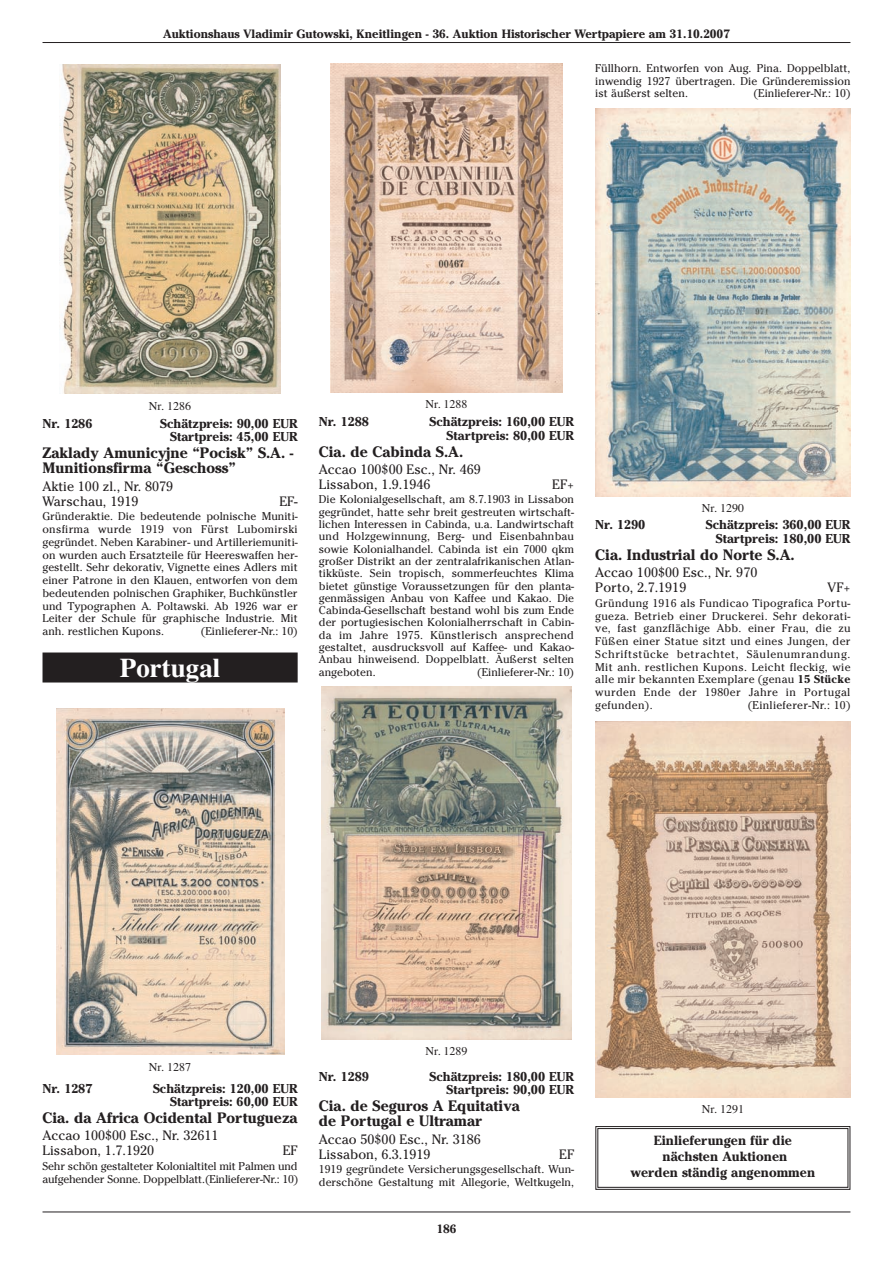
<style>
.page{position:relative;width:893px;height:1263px;background:#fff}
.page>*{position:absolute;margin:0;border:0;box-sizing:border-box;transform-origin:0 0}
.t1{font:700 27px "Times";color:#fff}
.t2{font:700 15px/15px "Cheltenham";color:#231f20}
.t3{font:13.5px/15px "Cheltenham";color:#231f20}
.t4{font:700 13.2px/15.9px "Cheltenham";color:#231f20;text-align:center}
.t5{font:700 12.75px/13.5px "Cheltenham";color:#231f20;text-align:right}
.t6{font:700 12px "Cheltenham";color:#231f20}
.t7{font:12px "Times";color:#231f20}
.t8{font:11.25px/12.8px "Cheltenham";color:#231f20;text-align:justify}
.t9{font:11.25px "Cheltenham";letter-spacing:.025em;color:#231f20}
.s1{font-weight:700}
</style>
<div class="page">
<div style="left:43px;top:652px;width:255px;height:30px;background:#231f20"></div>
<hr style="left:43px;top:42px;width:807px;height:1px;background:#231f20">
<hr style="left:43px;top:1211px;width:807px;height:1px;background:#231f20">
<img style="left:60px;top:64px;width:221px;height:330px">
<img style="left:56px;top:709px;width:228px;height:345px">
<img style="left:330px;top:64px;width:233px;height:329px">
<img style="left:322px;top:686px;width:249px;height:354px">
<img style="left:595px;top:108px;width:255px;height:388px">
<img style="left:595px;top:721px;width:255px;height:376px">
<div style="left:595px;top:1126px;width:255px;height:64px;border:1px solid #231f20"></div>
<div style="left:597px;top:1128px;width:251px;height:60px;border:1px solid #231f20"></div>
<p class="t6" style="left:163px;top:27px;width:568px">Auktionshaus Vladimir Gutowski, Kneitlingen - 36. Auktion Historischer Wertpapiere am 31.10.2007</p>
<p class="t8" style="left:595px;top:62px;width:257px">Füllhorn. Entworfen von Aug. Pina. Doppelblatt, inwendig 1927 übertragen. Die Gründeremission ist äußerst selten.</p>
<p class="t8" style="left:754px;top:87px;width:98px">(Einlieferer-Nr.: 10)</p>
<p class="t7" style="left:149px;top:399px;width:44px">Nr. 1286</p>
<p class="t5" style="left:43px;top:417px;width:52px">Nr. 1286</p>
<p class="t5" style="left:160px;top:417px;width:139px">Schätzpreis: 90,00 EUR<br>Startpreis: 45,00 EUR</p>
<h2 class="t2" style="left:43px;top:446px;width:252px">Zaklady Amunicyjne “Pocisk” S.A. -<br>Munitionsfirma “Geschoss”</h2>
<p class="t3" style="left:43px;top:478px;width:132px">Aktie 100 zl., Nr. 8079<br>Warschau, 1919</p>
<p class="t3" style="left:279px;top:493px;width:20px">EF-</p>
<p class="t8" style="left:43px;top:510px;width:257px">Gründeraktie. Die bedeutende polnische Muniti&shy;onsfirma wurde 1919 von Fürst Lubomirski gegründet. Neben Karabiner- und Artilleriemuniti&shy;on wurden auch Ersatzteile für Heereswaffen her&shy;gestellt. Sehr dekorativ, Vignette eines Adlers mit einer Patrone in den Klauen, entworfen von dem bedeutenden polnischen Graphiker, Buchkünstler und Typographen A. Poltawski. Ab 1926 war er Leiter der Schule für graphische Industrie. Mit anh. restlichen Kupons.</p>
<p class="t8" style="left:201px;top:625px;width:98px">(Einlieferer-Nr.: 10)</p>
<h1 class="t1" style="left:120px;top:652px;width:102px">Portugal</h1>
<p class="t7" style="left:425px;top:397px;width:44px">Nr. 1288</p>
<p class="t5" style="left:319px;top:415px;width:52px">Nr. 1288</p>
<p class="t5" style="left:429px;top:415px;width:146px">Schätzpreis: 160,00 EUR<br>Startpreis: 80,00 EUR</p>
<h2 class="t2" style="left:319px;top:444px;width:146px">Cia. de Cabinda S.A.</h2>
<p class="t3" style="left:319px;top:462px;width:164px">Accao 100$00 Esc., Nr. 469<br>Lissabon, 1.9.1946</p>
<p class="t3" style="left:552px;top:477px;width:23px">EF+</p>
<p class="t8" style="left:319px;top:493px;width:257px;line-height:12.3px">Die Kolonialgesellschaft, am 8.7.1903 in Lissabon gegründet, hatte sehr breit gestreuten wirtschaft&shy;lichen Interessen in Cabinda, u.a. Landwirtschaft und Holzgewinnung, Berg- und Eisenbahnbau sowie Kolonialhandel. Cabinda ist ein 7000 qkm großer Distrikt an der zentralafrikanischen Atlan&shy;tikküste. Sein tropisch, sommerfeuchtes Klima bietet günstige Voraussetzungen für den planta&shy;genmässigen Anbau von Kaffee und Kakao. Die Cabinda-Gesellschaft bestand wohl bis zum Ende der portugiesischen Kolonialherrschaft in Cabin&shy;da im Jahre 1975. Künstlerisch ansprechend gestaltet, ausdrucksvoll auf Kaffee- und Kakao-Anbau hinweisend. Doppelblatt. Äußerst selten angeboten.</p>
<p class="t8" style="left:477px;top:665px;width:98px">(Einlieferer-Nr.: 10)</p>
<p class="t7" style="left:702px;top:501px;width:44px">Nr. 1290</p>
<p class="t5" style="left:595px;top:518px;width:52px">Nr. 1290</p>
<p class="t5" style="left:706px;top:518px;width:146px">Schätzpreis: 360,00 EUR<br>Startpreis: 180,00 EUR</p>
<h2 class="t2" style="left:595px;top:547px;width:201px">Cia. Industrial do Norte S.A.</h2>
<p class="t3" style="left:595px;top:565px;width:164px">Accao 100$00 Esc., Nr. 970<br>Porto, 2.7.1919</p>
<p class="t3" style="left:828px;top:580px;width:24px">VF+</p>
<p class="t8" style="left:595px;top:597px;width:257px">Gründung 1916 als Fundicao Tipografica Portu&shy;gueza. Betrieb einer Druckerei. Sehr dekorati&shy;ve, fast ganzflächige Abb. einer Frau, die zu Füßen einer Statue sitzt und eines Jungen, der Schriftstücke betrachtet, Säulenumrandung.<br>Mit anh. restlichen Kupons. Leicht fleckig, wie alle mir bekannten Exemplare (genau <span class="s1">15 Stücke </span>wurden Ende der 1980er Jahre in Portugal gefunden).</p>
<p class="t9" style="left:748px;top:698px;width:104px">(Einlieferer-Nr.: 10)</p>
<p class="t7" style="left:149px;top:1059px;width:44px">Nr. 1287</p>
<p class="t5" style="left:43px;top:1081px;width:52px">Nr. 1287</p>
<p class="t5" style="left:153px;top:1081px;width:146px">Schätzpreis: 120,00 EUR<br>Startpreis: 60,00 EUR</p>
<h2 class="t2" style="left:43px;top:1110px;width:257px">Cia. da Africa Ocidental Portugueza</h2>
<p class="t3" style="left:43px;top:1128px;width:178px">Accao 100$00 Esc., Nr. 32611<br>Lissabon, 1.7.1920</p>
<p class="t3" style="left:283px;top:1143px;width:16px">EF</p>
<p class="t8" style="left:43px;top:1160px;width:257px">Sehr schön gestalteter Kolonialtitel mit Palmen und aufgehender Sonne. Doppelblatt.(Einlieferer-Nr.: 10)</p>
<p class="t7" style="left:425px;top:1044px;width:44px">Nr. 1289</p>
<p class="t5" style="left:319px;top:1069px;width:52px">Nr. 1289</p>
<p class="t5" style="left:429px;top:1069px;width:146px">Schätzpreis: 180,00 EUR<br>Startpreis: 90,00 EUR</p>
<h2 class="t2" style="left:319px;top:1099px;width:202px">Cia. de Seguros A Equitativa de Portugal e Ultramar</h2>
<p class="t3" style="left:319px;top:1131px;width:164px">Accao 50$00 Esc., Nr. 3186<br>Lissabon, 6.3.1919</p>
<p class="t3" style="left:559px;top:1146px;width:16px">EF</p>
<p class="t8" style="left:319px;top:1163px;width:257px">1919 gegründete Versicherungsgesellschaft. Wun&shy;derschöne Gestaltung mit Allegorie, Weltkugeln,</p>
<p class="t6" style="left:436px;top:1222px;width:22px">186</p>
<p class="t7" style="left:702px;top:1102px;width:44px">Nr. 1291</p>
<p class="t4" style="left:631px;top:1133px;width:186px">Einlieferungen für die nächsten Auktionen<br>werden ständig angenommen</p>
</div>
